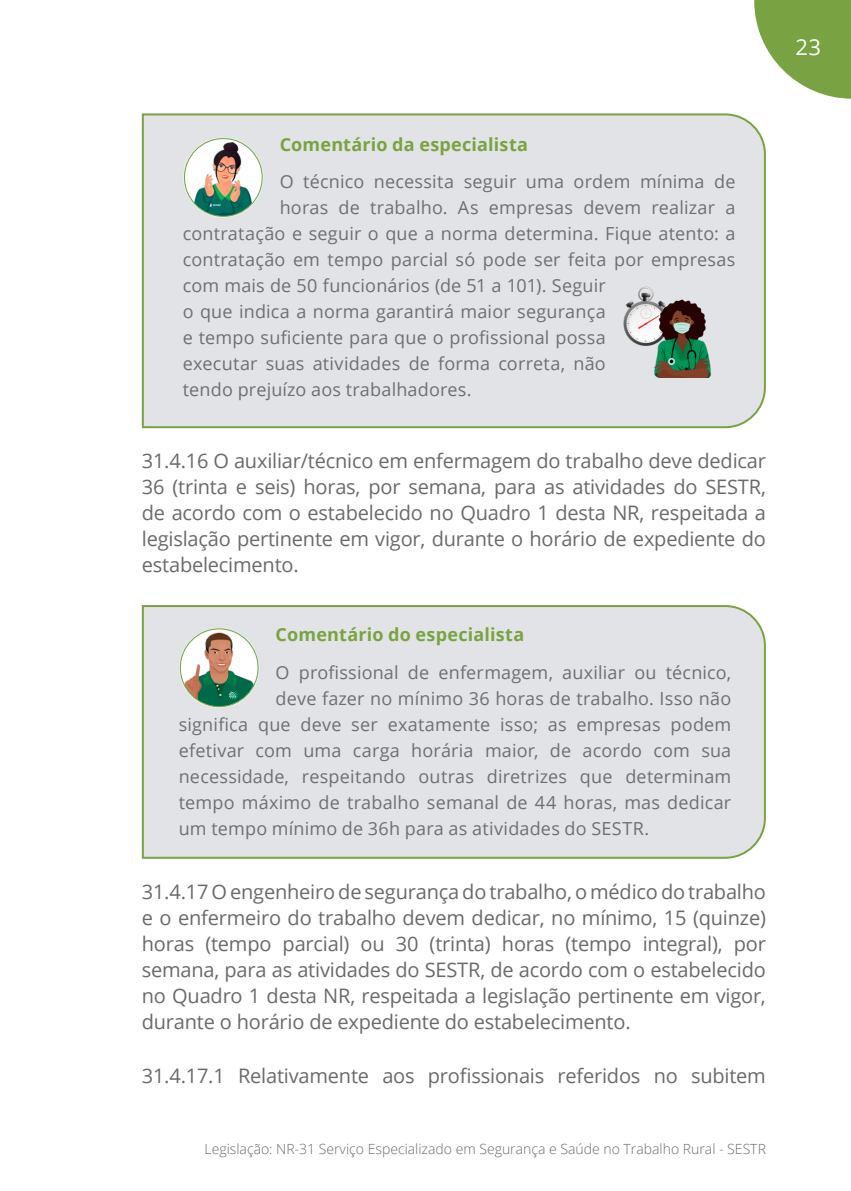
<style>
.page{position:relative;width:851px;height:1191px;background:#fff}
.page>*{position:absolute;margin:0;border:0;box-sizing:border-box;transform-origin:0 0}
.t1{font:22px "Open Sans";color:#fff}
.t2{font:20px/26px "Open Sans";letter-spacing:-.01em;color:#696a6c;text-align:justify}
.t3{font:18px "Open Sans";letter-spacing:.01em;color:#6e6f71}
.t4{font:700 18px "Open Sans";letter-spacing:.01em;color:#7aa340}
.t5{font:300 14px "Open Sans";color:#696a6c}
</style>
<div class="page">
<svg style="left:754px;top:0;width:96px;height:99px"></svg>
<div style="left:141px;top:113px;width:625px;height:316px;background:#e2e3e7"></div>
<img style="left:620px;top:285px;width:93px;height:92px">
<svg style="left:183px;top:137px;width:81px;height:81px"></svg>
<img style="left:184px;top:139px;width:78px;height:77px;border-radius:39px">
<div style="left:184px;top:138px;width:78px;height:79px;border:1px solid #79a342;border-radius:50%"></div>
<div style="left:141px;top:605px;width:625px;height:254px;background:#e2e3e7"></div>
<img style="left:180px;top:629px;width:78px;height:77px">
<div style="left:180px;top:628px;width:78px;height:79px;border:1px solid #79a342;border-radius:50%"></div>
<p class="t1" style="left:795px;top:32px;width:27px">23</p>
<p class="t4" style="left:279px;top:132px;width:250px">Comentário da especialista</p>
<p class="t3" style="left:279px;top:169px;width:457px">O técnico necessita seguir uma ordem mínima de</p>
<p class="t3" style="left:279px;top:195px;width:457px">horas de trabalho. As empresas devem realizar a</p>
<p class="t3" style="left:183px;top:221px;width:554px">contratação e seguir o que a norma determina. Fique atento: a</p>
<p class="t3" style="left:183px;top:247px;width:554px">contratação em tempo parcial só pode ser feita por empresas</p>
<p class="t3" style="left:183px;top:273px;width:424px">com mais de 50 funcionários (de 51 a 101). Seguir</p>
<p class="t3" style="left:183px;top:299px;width:424px">o que indica a norma garantirá maior segurança</p>
<p class="t3" style="left:183px;top:325px;width:424px">e tempo suficiente para que o profissional possa</p>
<p class="t3" style="left:183px;top:351px;width:424px">executar suas atividades de forma correta, não</p>
<p class="t3" style="left:183px;top:377px;width:290px">tendo prejuízo aos trabalhadores.</p>
<p class="t2" style="left:142px;top:447px;width:625px">31.4.16 O auxiliar/técnico em enfermagem do trabalho deve dedicar 36 (trinta e seis) horas, por semana, para as atividades do SESTR, de acordo com o estabelecido no Quadro 1 desta NR, respeitada a legislação pertinente em vigor, durante o horário de expediente do estabelecimento.</p>
<p class="t4" style="left:275px;top:622px;width:250px">Comentário do especialista</p>
<p class="t3" style="left:275px;top:659px;width:457px">O profissional de enfermagem, auxiliar ou técnico,</p>
<p class="t3" style="left:275px;top:685px;width:457px">deve fazer no mínimo 36 horas de trabalho. Isso não</p>
<p class="t3" style="left:179px;top:711px;width:554px">significa que deve ser exatamente isso; as empresas podem</p>
<p class="t3" style="left:179px;top:737px;width:554px">efetivar com uma carga horária maior, de acordo com sua</p>
<p class="t3" style="left:179px;top:763px;width:554px">necessidade, respeitando outras diretrizes que determinam</p>
<p class="t3" style="left:179px;top:789px;width:554px">tempo máximo de trabalho semanal de 44 horas, mas dedicar</p>
<p class="t3" style="left:179px;top:815px;width:472px">um tempo mínimo de 36h para as atividades do SESTR.</p>
<p class="t2" style="left:142px;top:878px;width:625px">31.4.17 O engenheiro de segurança do trabalho, o médico do trabalho e o enfermeiro do trabalho devem dedicar, no mínimo, 15 (quinze) horas (tempo parcial) ou 30 (trinta) horas (tempo integral), por semana, para as atividades do SESTR, de acordo com o estabelecido no Quadro 1 desta NR, respeitada a legislação pertinente em vigor, durante o horário de expediente do estabelecimento.</p>
<p class="t2" style="left:142px;top:1062px;width:625px">31.4.17.1 Relativamente aos profissionais referidos no subitem</p>
<p class="t5" style="left:204px;top:1139px;width:563px">Legislação: NR-31 Serviço Especializado em Segurança e Saúde no Trabalho Rural - SESTR</p>
</div>
